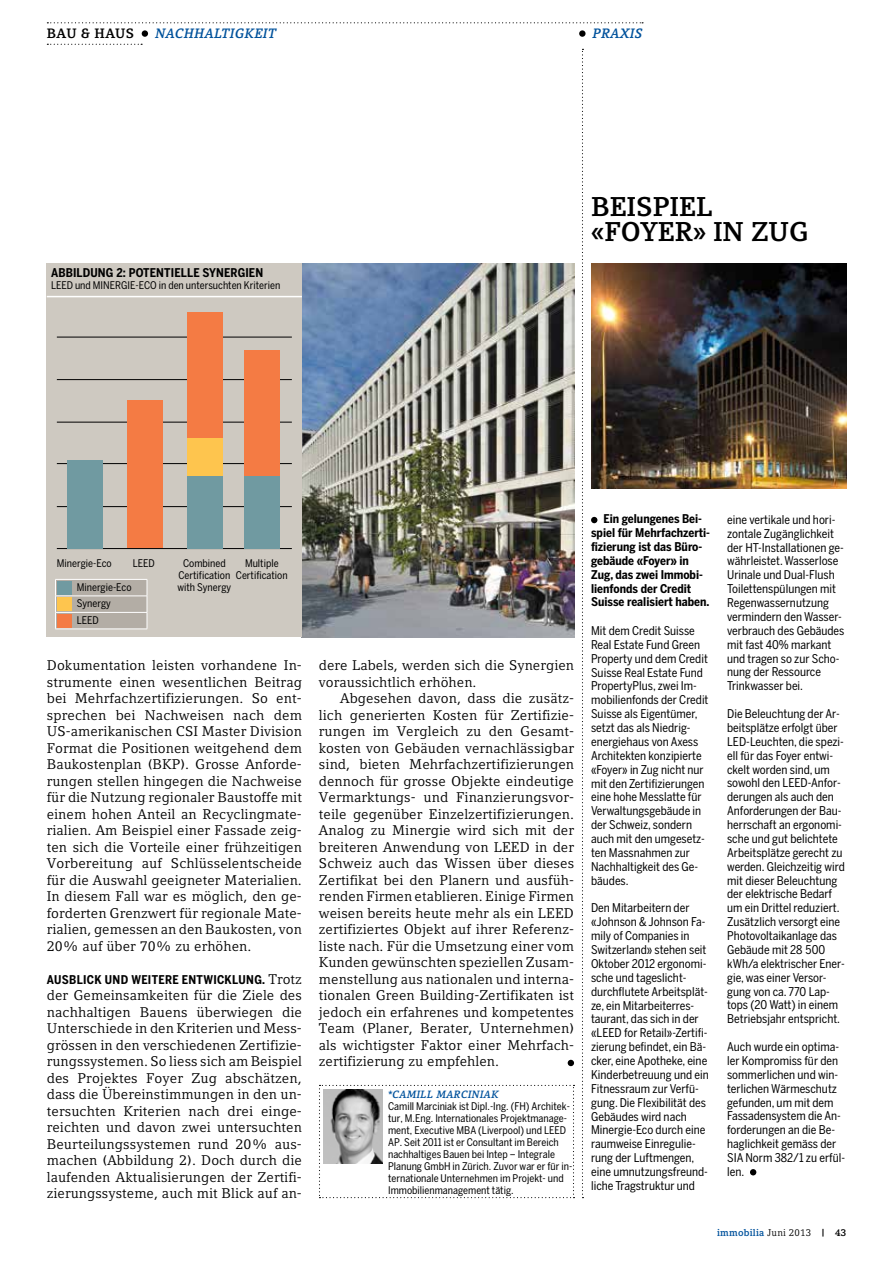
<style>
.page{position:relative;width:893px;height:1263px;background:#fff}
.page>*{position:absolute;margin:0;border:0;box-sizing:border-box;transform-origin:0 0}
.t1{font:700 27px/25.5px "Compatil Letter LT Pro";color:#000}
.t2{font:13.95px/16.5px "Compatil Letter LT Pro";letter-spacing:.005em;color:#000}
.t3{font:italic 700 13.5px "Compatil Letter LT Pro";letter-spacing:.025em;color:#00529c}
.t4{font:700 13.5px "Compatil Letter LT Pro";letter-spacing:.025em;color:#000}
.t5{font:12px/13.8px "Benton Sans Cond";color:#000}
.t6{font:700 12px/13.8px "Benton Sans Cond";letter-spacing:.01em;color:#000}
.t7{font:10.5px/12px "Benton Sans Cond";color:#000}
.t8{font:italic 700 10.5px "Compatil Letter LT Pro";letter-spacing:.025em;color:#00529c}
.t9{font:700 9.75px "Compatil Letter LT Pro";letter-spacing:.025em;color:#00529c}
.s1{font-style:italic;color:#00529c}
.s2{font-family:"Compatil Letter LT Pro";font-weight:400;font-size:13.95px}
.s3{font-weight:400;color:#000}
.s4{color:#000}
</style>
<div class="page">
<svg style="left:582px;top:49px;width:1px;height:1149px"></svg>
<svg style="left:591px;top:517px;width:6px;height:6px"></svg>
<svg style="left:750px;top:1169px;width:6px;height:6px"></svg>
<svg style="left:568px;top:1060px;width:6px;height:6px"></svg>
<svg style="left:47px;top:22px;width:596px;height:1px"></svg>
<svg style="left:47px;top:44px;width:95px;height:1px"></svg>
<div style="left:142px;top:30px;width:6px;height:7px;background:#000;border-radius:50%"></div>
<div style="left:579px;top:30px;width:6px;height:7px;background:#000;border-radius:50%"></div>
<img style="left:591px;top:264px;width:255px;height:225px">
<svg style="left:319px;top:1085px;width:255px;height:113px"></svg>
<img style="left:323px;top:1089px;width:60px;height:74px">
<img style="left:302px;top:264px;width:272px;height:373px">
<div style="left:47px;top:264px;width:255px;height:373px;background:#cec9c1"></div>
<hr style="left:47px;top:296px;width:255px;height:1px;background:#fff">
<hr style="left:57px;top:548px;width:235px;height:1px;background:#000">
<hr style="left:57px;top:506px;width:235px;height:1px;background:#000">
<hr style="left:57px;top:463px;width:235px;height:1px;background:#000">
<hr style="left:57px;top:422px;width:235px;height:1px;background:#000">
<hr style="left:57px;top:379px;width:235px;height:1px;background:#000">
<hr style="left:57px;top:337px;width:235px;height:1px;background:#000">
<svg style="left:55px;top:579px;width:93px;height:50px;background:#bbb5ae"></svg>
<hr style="left:55px;top:629px;width:92px;height:1px;background:#fff">
<div style="left:57px;top:581px;width:15px;height:14px;background:#709aa1"></div>
<div style="left:57px;top:597px;width:15px;height:14px;background:#fec54e"></div>
<div style="left:57px;top:614px;width:15px;height:14px;background:#f47b44"></div>
<div style="left:67px;top:460px;width:35px;height:88px;background:#709aa1"></div>
<div style="left:127px;top:401px;width:35px;height:147px;background:#f47b44"></div>
<div style="left:187px;top:476px;width:35px;height:72px;background:#709aa1"></div>
<div style="left:187px;top:438px;width:35px;height:38px;background:#fec54e"></div>
<div style="left:187px;top:312px;width:35px;height:126px;background:#f47b44"></div>
<div style="left:244px;top:476px;width:35px;height:72px;background:#709aa1"></div>
<div style="left:244px;top:350px;width:35px;height:126px;background:#f47b44"></div>
<p class="t4" style="left:47px;top:26px;width:112px">BAU &amp; HAUS <span class="s1">NA</span></p>
<p class="t3" style="left:175px;top:26px;width:103px">CHHALTIGKEIT</p>
<p class="t3" style="left:586px;top:26px;width:59px">PRAXIS</p>
<p class="t6" style="left:51px;top:266px;width:214px">Abbildung 2: Potentielle Synergien</p>
<p class="t7" style="left:51px;top:280px;width:231px">LEED und MINERGIE-ECO in den untersuchten Kriterien</p>
<h1 class="t1" style="left:591px;top:194px;width:215px">BEISPIEL «FOYER» IN ZUG</h1>
<p class="t7" style="left:57px;top:557px;width:56px">Minergie-Eco</p>
<p class="t7" style="left:133px;top:557px;width:24px">LEED</p>
<p class="t7" style="left:177px;top:557px;width:55px;text-align:center">Combined<br>Certification with Synergy</p>
<p class="t7" style="left:236px;top:557px;width:53px;text-align:center">Multiple<br>Certification</p>
<p class="t7" style="left:77px;top:579px;width:56px;line-height:16.5px">Minergie-Eco<br>Synergy<br>LEED</p>
<p class="t2" style="left:47px;top:657px;width:257px">Dokumentation leisten vorhandene In&shy;strumente einen wesentlichen Beitrag bei Mehrfachzertifizierungen. So ent&shy;sprechen bei Nachweisen nach dem US-amerikanischen CSI Master Division Format die Positionen weitgehend dem Baukostenplan (BKP). Grosse Anforde&shy;rungen stellen hingegen die Nachweise für die Nutzung regionaler Baustoffe mit einem hohen Anteil an Recyclingmate&shy;rialien. Am Beispiel einer Fassade zeig&shy;ten sich die Vorteile einer frühzeitigen Vorbereitung auf Schlüsselentscheide für die Auswahl geeigneter Materialien.<br>In diesem Fall war es möglich, den ge&shy;forderten Grenzwert für regionale Mate&shy;rialien, gemessen an den Baukosten, von 20% auf über 70% zu erhöhen.</p>
<p class="t6" style="left:47px;top:972px;width:257px">Ausblick und weitere Entwicklung. <span class="s2">Trotz</span></p>
<p class="t2" style="left:47px;top:987px;width:257px;text-align:justify">der Gemeinsamkeiten für die Ziele des nachhaltigen Bauens überwiegen die Unterschiede in den Kriterien und Mess&shy;grössen in den verschiedenen Zertifizie&shy;rungssystemen. So liess sich am Beispiel des Projektes Foyer Zug abschätzen, dass die Übereinstimmungen in den un&shy;tersuchten Kriterien nach drei einge&shy;reichten und davon zwei untersuchten Beurteilungssystemen rund 20% aus&shy;machen (Abbildung 2). Doch durch die laufenden Aktualisierungen der Zertifi&shy;zierungssysteme, auch mit Blick auf an-</p>
<p class="t2" style="left:319px;top:657px;width:257px">dere Labels, werden sich die Synergien voraussichtlich erhöhen.</p>
<p class="t2" style="left:319px;top:690px;width:257px;text-align:justify;text-indent:21px">Abgesehen davon, dass die zusätz&shy;lich generierten Kosten für Zertifizie&shy;rungen im Vergleich zu den Gesamt&shy;kosten von Gebäuden vernachlässigbar sind, bieten Mehrfachzertifizierungen dennoch für grosse Objekte eindeutige Vermarktungs- und Finanzierungsvor&shy;teile gegenüber Einzelzertifizierungen.<br>Analog zu Minergie wird sich mit der breiteren Anwendung von LEED in der Schweiz auch das Wissen über dieses Zertifikat bei den Planern und ausfüh&shy;renden Firmen etablieren. Einige Firmen weisen bereits heute mehr als ein LEED zertifiziertes Objekt auf ihrer Referenz&shy;liste nach. Für die Umsetzung einer vom Kunden gewünschten speziellen Zusam&shy;menstellung aus nationalen und interna&shy;tionalen Green Building-Zertifikaten ist jedoch ein erfahrenes und kompetentes Team (Planer, Berater, Unternehmen) als wichtigster Faktor einer Mehrfach&shy;zertifizierung zu empfehlen.</p>
<p class="t8" style="left:388px;top:1088px;width:112px">*CAMILL MARCINIAK</p>
<p class="t7" style="left:388px;top:1100px;width:186px">Camill Marciniak ist Dipl.-Ing. (FH) Architek&shy;tur, M.Eng. Internationales Projektmanage&shy;ment, Executive MBA (Liverpool) und LEED AP. Seit 2011 ist er Consultant im Bereich nachhaltiges Bauen bei Intep – Integrale Planung GmbH in Zürich. Zuvor war er für in&shy;ternationale Unternehmen im Projekt- und Immobilienmanagement tätig.</p>
<p class="t6" style="left:591px;top:512px;width:120px;text-indent:12px">Ein gelungenes Bei&shy;spiel für Mehrfachzerti&shy;fizierung ist das Büro&shy;gebäude «Foyer» in<br>Zug, das zwei Immobi&shy;lienfonds der Credit<br>Suisse realisiert haben.</p>
<p class="t5" style="left:591px;top:624px;width:119px">Mit dem Credit Suisse<br>Real Estate Fund Green<br>Property und dem Credit<br>Suisse Real Estate Fund<br>PropertyPlus, zwei Im&shy;mobilienfonds der Credit<br>Suisse als Eigentümer, setzt das als Niedrig&shy;energiehaus von Axess<br>Architekten konzipierte «Foyer» in Zug nicht nur mit den Zertifizierungen eine hohe Messlatte für<br>Verwaltungsgebäude in der Schweiz, sondern auch mit den umgesetz&shy;ten Massnahmen zur<br>Nachhaltigkeit des Ge&shy;bäudes.</p>
<p class="t5" style="left:591px;top:901px;width:119px">Den Mitarbeitern der «Johnson &amp; Johnson Fa&shy;mily of Companies in<br>Switzerland» stehen seit<br>Oktober 2012 ergonomi&shy;sche und tageslicht&shy;durchflutete Arbeitsplät&shy;ze, ein Mitarbeiterres&shy;taurant, das sich in der «LEED for Retail»-Zertifi&shy;zierung befindet, ein Bä&shy;cker, eine Apotheke, eine<br>Kinderbetreuung und ein<br>Fitnessraum zur Verfü&shy;gung. Die Flexibilität des<br>Gebäudes wird nach<br>Minergie-Eco durch eine raumweise Einregulie&shy;rung der Luftmengen, eine umnutzungsfreund&shy;liche Tragstruktur und</p>
<p class="t5" style="left:727px;top:513px;width:119px">eine vertikale und hori&shy;zontale Zugänglichkeit der HT-Installationen ge&shy;währleistet. Wasserlose<br>Urinale und Dual-Flush<br>Toilettenspülungen mit<br>Regenwassernutzung vermindern den Wasser&shy;verbrauch des Gebäudes mit fast 40% markant und tragen so zur Scho&shy;nung der Ressource<br>Trinkwasser bei.</p>
<p class="t5" style="left:727px;top:707px;width:119px">Die Beleuchtung der Ar&shy;beitsplätze erfolgt über<br>LED-Leuchten, die spezi&shy;ell für das Foyer entwi&shy;ckelt worden sind, um sowohl den LEED-Anfor&shy;derungen als auch den<br>Anforderungen der Bau&shy;herrschaft an ergonomi&shy;sche und gut belichtete<br>Arbeitsplätze gerecht zu werden. Gleichzeitig wird mit dieser Beleuchtung der elektrische Bedarf um ein Drittel reduziert.<br>Zusätzlich versorgt eine<br>Photovoltaikanlage das<br>Gebäude mit 28 500 kWh/a elektrischer Ener&shy;gie, was einer Versor&shy;gung von ca. 770 Lap&shy;tops (20 Watt) in einem<br>Betriebsjahr entspricht.</p>
<p class="t5" style="left:727px;top:1040px;width:119px">Auch wurde ein optima&shy;ler Kompromiss für den sommerlichen und win&shy;terlichen Wärmeschutz gefunden, um mit dem<br>Fassadensystem die An&shy;forderungen an die Be&shy;haglichkeit gemäss der<br>SIA Norm 382/1 zu erfül&shy;len.</p>
<p class="t9" style="left:717px;top:1227px;width:131px">IMMOBILIA <span class="s3">Juni 2013</span> <span class="s4">| 43</span></p>
</div>
